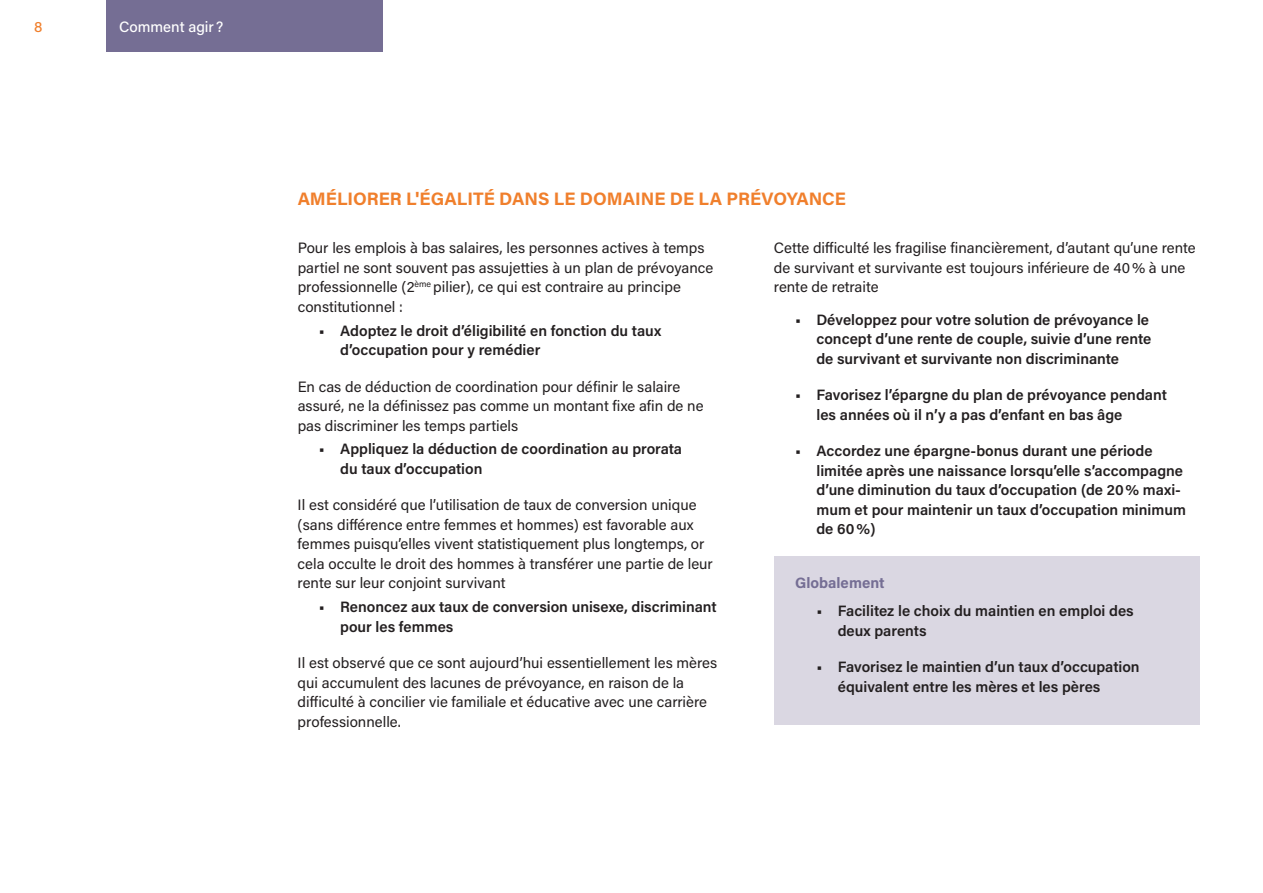
<style>
.page{position:relative;width:1263px;height:893px;background:#fff}
.page>*{position:absolute;margin:0;border:0;box-sizing:border-box;transform-origin:0 0}
.t1{font:18px "Acumin Variable Concept";color:#f07f2c}
.t2{font:15px/19.5px "Acumin Pro";color:#231f20}
.t3{font:600 15px/19.5px "Acumin Pro";color:#231f20}
.t4{font:500 15px "Acumin Pro";color:#fff}
.t5{font:15px "Acumin Variable Concept";color:#756e94}
.t6{font:500 15px "Acumin Pro";color:#f07f2c}
</style>
<div class="page">
<div style="left:106px;top:0;width:277px;height:51px;background:#756e94"></div>
<div style="left:774px;top:556px;width:425px;height:168px;background:#dad7e2"></div>
<p class="t6" style="left:34px;top:17px;width:10px">8</p>
<p class="t4" style="left:119px;top:17px;width:106px">Comment agir?</p>
<p class="t1" style="left:298px;top:186px;width:550px">AMÉLIORER L'ÉGALITÉ DANS LE DOMAINE DE LA PRÉVOYANCE</p>
<p class="t2" style="left:298px;top:238px;width:417px">Pour les emplois à bas salaires, les personnes actives à temps partiel ne sont souvent pas assujetties à un plan de prévoyance professionnelle (2<sup>ème</sup> pilier), ce qui est contraire au principe constitutionnel :</p>
<p class="t3" style="left:340px;top:320px;width:323px;text-indent:-21px">• Adoptez le droit d’éligibilité en fonction du taux d’occupation pour y remédier</p>
<p class="t2" style="left:298px;top:376px;width:407px">En cas de déduction de coordination pour définir le salaire assuré, ne la définissez pas comme un montant fixe afin de ne pas discriminer les temps partiels</p>
<p class="t3" style="left:340px;top:439px;width:343px;text-indent:-21px">• Appliquez la déduction de coordination au prorata du taux d’occupation</p>
<p class="t2" style="left:298px;top:495px;width:417px">Il est considéré que l’utilisation de taux de conversion unique (sans différence entre femmes et hommes) est favorable aux femmes puisqu’elles vivent statistiquement plus longtemps, or cela occulte le droit des hommes à transférer une partie de leur rente sur leur conjoint survivant</p>
<p class="t3" style="left:340px;top:596px;width:378px;text-indent:-21px">• Renoncez aux taux de conversion unisexe, discriminant pour les femmes</p>
<p class="t2" style="left:298px;top:653px;width:421px">Il est observé que ce sont aujourd’hui essentiellement les mères qui accumulent des lacunes de prévoyance, en raison de la difficulté à concilier vie familiale et éducative avec une carrière professionnelle.</p>
<p class="t2" style="left:774px;top:238px;width:423px">Cette difficulté les fragilise financièrement, d’autant qu’une rente de survivant et survivante est toujours inférieure de 40% à une rente de retraite</p>
<p class="t3" style="left:816px;top:309px;width:336px;text-indent:-21px">• Développez pour votre solution de prévoyance le concept d’une rente de couple, suivie d’une rente de survivant et survivante non discriminante</p>
<p class="t3" style="left:816px;top:384px;width:352px;text-indent:-21px">• Favorisez l’épargne du plan de prévoyance pendant les années où il n’y a pas d’enfant en bas âge</p>
<p class="t3" style="left:816px;top:440px;width:371px;text-indent:-21px">• Accordez une épargne-bonus durant une période limitée après une naissance lorsqu’elle s’accompagne d’une diminution du taux d’occupation (de 20% maxi&shy;mum et pour maintenir un taux d’occupation minimum de 60%)</p>
<p class="t5" style="left:795px;top:573px;width:91px">Globalement</p>
<p class="t3" style="left:838px;top:601px;width:298px;text-indent:-21px">• Facilitez le choix du maintien en emploi des deux parents</p>
<p class="t3" style="left:838px;top:657px;width:303px;text-indent:-21px">• Favorisez le maintien d’un taux d’occupation équivalent entre les mères et les pères</p>
</div>
